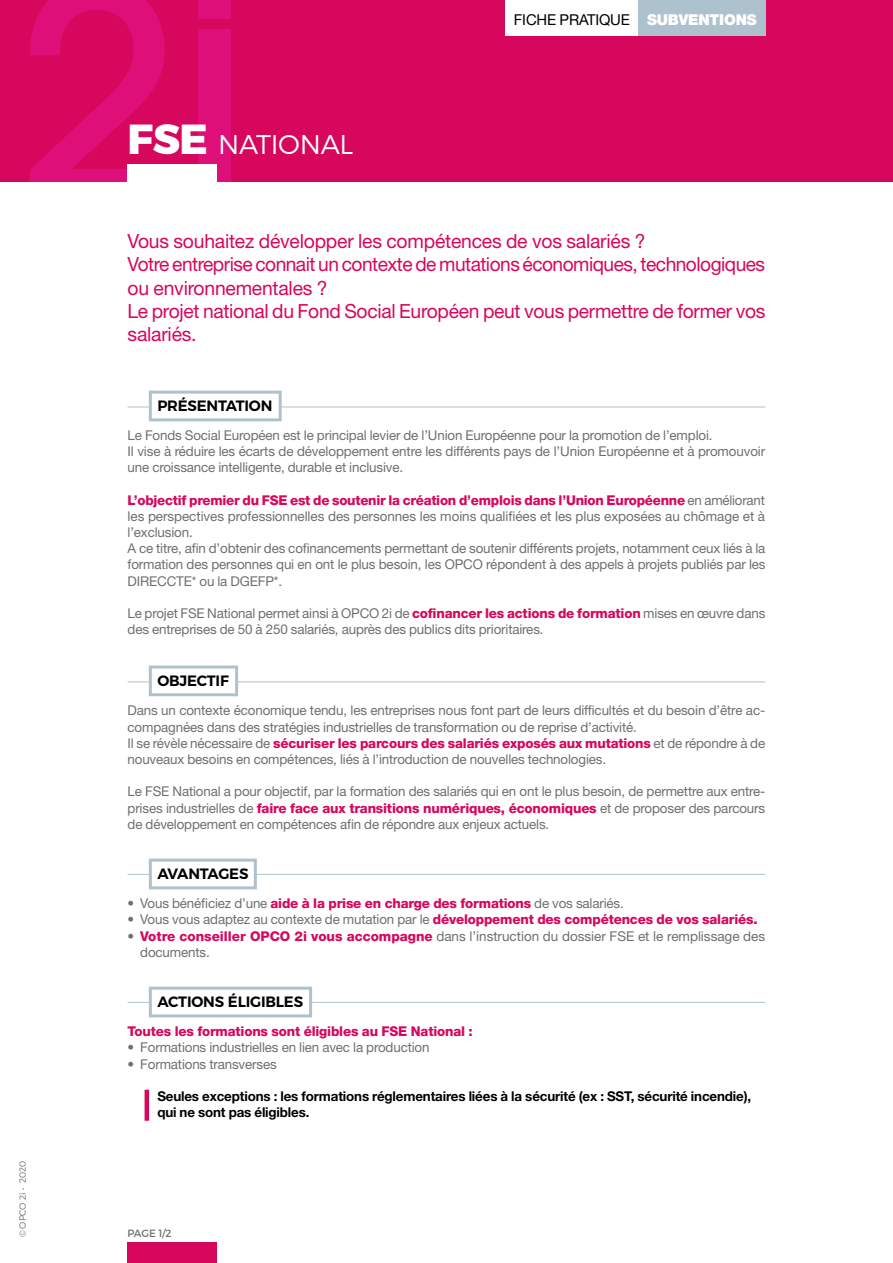
<style>
.page{position:relative;width:893px;height:1263px;background:#fff}
.page>*{position:absolute;margin:0;border:0;box-sizing:border-box;transform-origin:0 0}
.t1{font:300 27px "Montserrat";letter-spacing:-.01em;color:#fff}
.t2{font:19.5px/23.4px "Helvetica Neue LT Std";letter-spacing:-.015em;color:#d6075c}
.t3{font:600 15px "Montserrat";letter-spacing:-.01em;color:#000}
.t4{font:15px "Helvetica Neue LT Std";letter-spacing:-.01em;color:#000}
.t5{font:13.5px/16.2px "Helvetica Neue LT Std";letter-spacing:-.01em;color:#706f6f}
.t6{font:700 13.5px/16.2px "Helvetica Neue LT Std";letter-spacing:-.01em;color:#000}
.t7{font:800 13.5px "Helvetica Neue LT Std";letter-spacing:-.015em;color:#d6075c}
.t8{font:10.5px "Montserrat";color:#706f6f}
.t9{font:300 9px "Montserrat";letter-spacing:-.01em;color:#706f6f}
.s1{font-weight:800;font-size:42px}
.s2{font-weight:900;color:#fff}
.s3{font-weight:800;color:#d6075c}
</style>
<div class="page">
<div style="left:0;top:0;width:893px;height:182px;background:#d6075c"></div>
<div style="left:128px;top:165px;width:89px;height:22px;background:#fff"></div>
<svg style="left:30px;top:0;width:135px;height:182px"></svg>
<div style="left:198px;top:0;width:33px;height:19px;background:#df0f7a"></div>
<div style="left:198px;top:29px;width:33px;height:153px;background:#df0f7a"></div>
<div style="left:505px;top:0;width:133px;height:35px;background:#fff"></div>
<div style="left:638px;top:0;width:127px;height:35px;background:#aec2ce"></div>
<div style="left:128px;top:1243px;width:89px;height:20px;background:#d6075c"></div>
<hr style="left:128px;top:407px;width:637px;height:1px;background:#aec2ce">
<svg style="left:147px;top:390px;width:136px;height:32px"></svg>
<hr style="left:128px;top:681px;width:637px;height:1px;background:#aec2ce">
<svg style="left:147px;top:665px;width:93px;height:32px"></svg>
<hr style="left:128px;top:874px;width:637px;height:1px;background:#aec2ce">
<svg style="left:148px;top:858px;width:109px;height:32px"></svg>
<hr style="left:128px;top:1002px;width:637px;height:1px;background:#aec2ce">
<svg style="left:148px;top:986px;width:165px;height:32px"></svg>
<hr style="left:145px;top:1090px;width:4px;height:31px;background:#d6075c">
<p class="t9" style="left:15px;top:1237px;width:78px;rotate:-90deg">© OPCO 2i • 2020</p>
<h1 class="t1" style="left:128px;top:124px;width:227px"><span class="s1">FSE</span> NATIONAL</h1>
<p class="t4" style="left:514px;top:10px;width:244px">FICHE PRATIQUE <span class="s2">SUBVENTIONS</span></p>
<p class="t2" style="left:128px;top:229px;width:639px">Vous souhaitez développer les compétences de vos salariés ?<br>Votre entreprise connait un contexte de mutations économiques, technologiques ou environnementales ?<br>Le projet national du Fond Social Européen peut vous permettre de former vos salariés.</p>
<p class="t3" style="left:157px;top:393px;width:117px">PRÉSENTATION</p>
<p class="t5" style="left:128px;top:427px;width:639px">Le Fonds Social Européen est le principal levier de l’Union Européenne pour la promotion de l’emploi.<br>Il vise à réduire les écarts de développement entre les différents pays de l’Union Européenne et à promouvoir une croissance intelligente, durable et inclusive.</p>
<p class="t5" style="left:128px;top:492px;width:640px"><span class="s3">L’objectif premier du FSE est de soutenir la création d’emplois dans l’Union Européenne</span> en améliorant les perspectives professionnelles des personnes les moins qualifiées et les plus exposées au chômage et à l’exclusion.<br>A ce titre, afin d’obtenir des cofinancements permettant de soutenir différents projets, notamment ceux liés à la formation des personnes qui en ont le plus besoin, les OPCO répondent à des appels à projets publiés par les DIRECCTE* ou la DGEFP*.</p>
<p class="t5" style="left:128px;top:605px;width:639px">Le projet FSE National permet ainsi à OPCO 2i de <span class="s3">cofinancer les actions de formation</span> mises en œuvre dans des entreprises de 50 à 250 salariés, auprès des publics dits prioritaires.</p>
<p class="t3" style="left:157px;top:669px;width:73px">OBJECTIF</p>
<p class="t5" style="left:128px;top:702px;width:639px">Dans un contexte économique tendu, les entreprises nous font part de leurs difficultés et du besoin d’être ac&shy;compagnées dans des stratégies industrielles de transformation ou de reprise d’activité.<br>Il se révèle nécessaire de <span class="s3">sécuriser les parcours des salariés exposés aux mutations</span> et de répondre à de nouveaux besoins en compétences, liés à l’introduction de nouvelles technologies.</p>
<p class="t5" style="left:128px;top:783px;width:639px;text-align:justify">Le FSE National a pour objectif, par la formation des salariés qui en ont le plus besoin, de permettre aux entre&shy;prises industrielles de <span class="s3">faire face aux transitions numériques, économiques</span> et de proposer des parcours de développement en compétences afin de répondre aux enjeux actuels.</p>
<p class="t3" style="left:157px;top:862px;width:93px">AVANTAGES</p>
<p class="t5" style="left:128px;top:895px;width:498px">• Vous bénéficiez d’une <span class="s3">aide à la prise en charge des formations</span> de vos salariés.</p>
<p class="t5" style="left:128px;top:911px;width:632px">• Vous vous adaptez au contexte de mutation par le <span class="s3">développement des compétences de vos salariés.</span></p>
<p class="t5" style="left:140px;top:927px;width:626px;text-indent:-13px">• <span class="s3">Votre conseiller OPCO 2i vous accompagne</span> dans l’instruction du dossier FSE et le remplissage des documents.</p>
<p class="t3" style="left:157px;top:990px;width:147px">ACTIONS ÉLIGIBLES</p>
<p class="t7" style="left:128px;top:1023px;width:347px">Toutes les formations sont éligibles au FSE National :</p>
<p class="t5" style="left:128px;top:1039px;width:303px">• Formations industrielles en lien avec la production</p>
<p class="t5" style="left:128px;top:1055px;width:151px">• Formations transverses</p>
<p class="t6" style="left:157px;top:1088px;width:595px">Seules exceptions : les formations réglementaires liées à la sécurité (ex : SST, sécurité incendie), qui ne sont pas éligibles.</p>
<p class="t8" style="left:128px;top:1225px;width:46px">PAGE 1/2</p>
</div>
